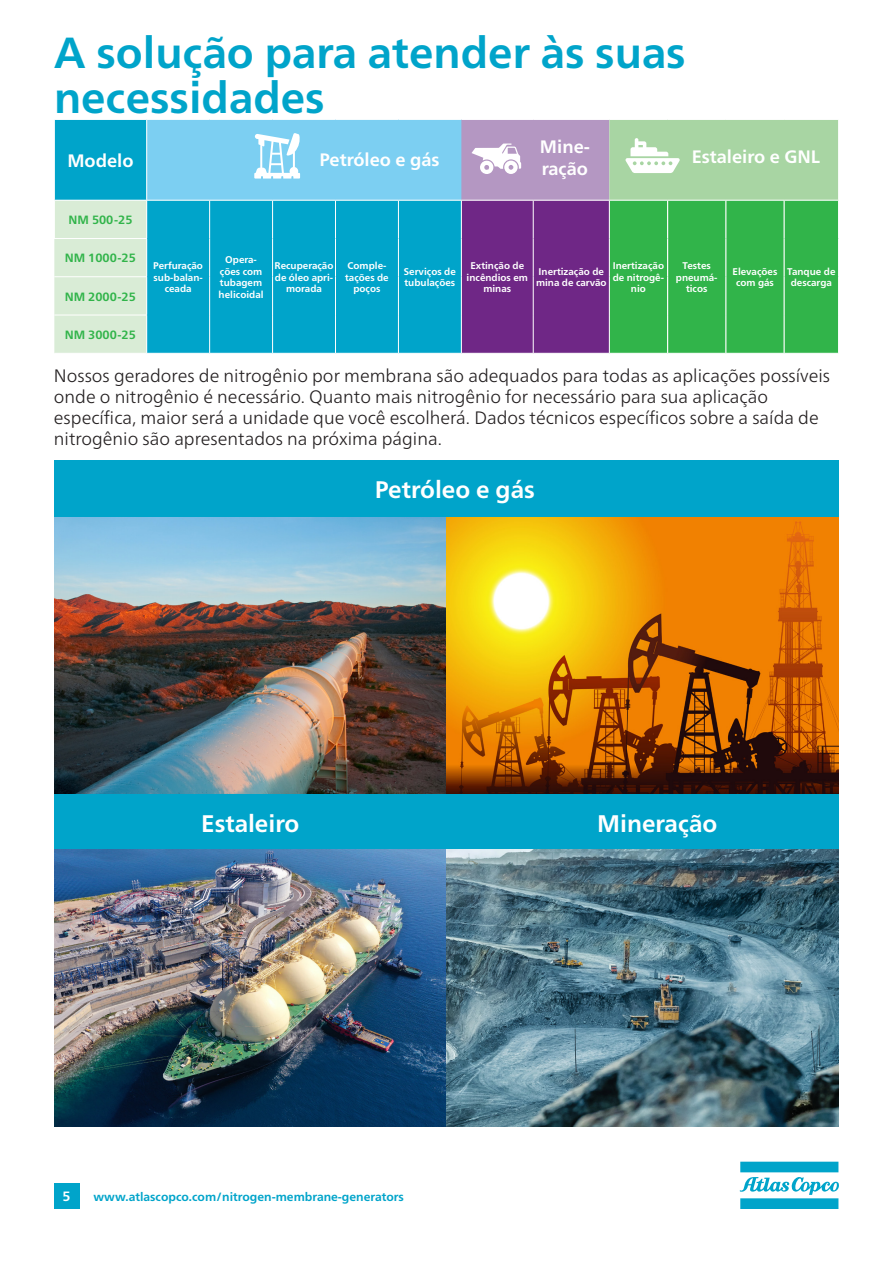
<style>
.page{position:relative;width:893px;height:1263px;background:#fff}
.page>*{position:absolute;margin:0;border:0;box-sizing:border-box;transform-origin:0 0}
.short_messages{font:700 43.5px/45px "Neue Frutiger World";color:#00a4ca}
.table-specs{font:700 24px "Neue Frutiger World";color:#fff}
.t1{font:300 18px/21px "Neue Frutiger World";color:#231f20}
.table-specs-2{font:700 18px/21.6px "Neue Frutiger World";color:#fff}
.t2{font:700 13.5px "Neue Frutiger World";color:#fff}
.t3{font:700 12px "Neue Frutiger World";color:#00a4ca}
.table-specs-3{font:700 12px "Neue Frutiger World";color:#31b44a}
.table-specs-4{font:700 9.75px/11.7px "Neue Frutiger World";color:#fff;text-align:center}
</style>
<div class="page">
<svg style="left:740px;top:1162px;width:99px;height:47px"></svg>
<div style="left:54px;top:1184px;width:25px;height:25px;background:#00a4ca"></div>
<div style="left:55px;top:120px;width:406px;height:233px;background:#00a4ca"></div>
<div style="left:147px;top:119px;width:314px;height:81px;background:#7ccff2"></div>
<div style="left:54px;top:201px;width:92px;height:152px;background:#d9ecd6"></div>
<hr style="left:54px;top:200px;width:93px;height:1px;background:#fff">
<hr style="left:54px;top:201px;width:1px;height:37px;background:#fff">
<hr style="left:147px;top:119px;width:63px;height:1px;background:#fff">
<hr style="left:146px;top:120px;width:1px;height:80px;background:#fff">
<hr style="left:210px;top:119px;width:63px;height:1px;background:#fff">
<hr style="left:273px;top:119px;width:62px;height:1px;background:#fff">
<hr style="left:335px;top:119px;width:63px;height:1px;background:#fff">
<hr style="left:398px;top:119px;width:63px;height:1px;background:#fff">
<hr style="left:147px;top:200px;width:63px;height:1px;background:#fff">
<hr style="left:146px;top:201px;width:1px;height:37px;background:#fff">
<hr style="left:210px;top:200px;width:63px;height:1px;background:#fff">
<hr style="left:209px;top:201px;width:1px;height:37px;background:#fff">
<hr style="left:273px;top:200px;width:62px;height:1px;background:#fff">
<hr style="left:272px;top:201px;width:1px;height:37px;background:#fff">
<hr style="left:335px;top:200px;width:63px;height:1px;background:#fff">
<hr style="left:335px;top:201px;width:1px;height:37px;background:#fff">
<hr style="left:398px;top:200px;width:63px;height:1px;background:#fff">
<hr style="left:398px;top:201px;width:1px;height:37px;background:#fff">
<hr style="left:209px;top:238px;width:1px;height:39px;background:#fff">
<hr style="left:272px;top:238px;width:1px;height:39px;background:#fff">
<hr style="left:335px;top:238px;width:1px;height:39px;background:#fff">
<hr style="left:398px;top:238px;width:1px;height:39px;background:#fff">
<hr style="left:209px;top:277px;width:1px;height:38px;background:#fff">
<hr style="left:272px;top:277px;width:1px;height:38px;background:#fff">
<hr style="left:335px;top:277px;width:1px;height:38px;background:#fff">
<hr style="left:398px;top:277px;width:1px;height:38px;background:#fff">
<hr style="left:209px;top:315px;width:1px;height:38px;background:#fff">
<hr style="left:272px;top:315px;width:1px;height:38px;background:#fff">
<hr style="left:335px;top:315px;width:1px;height:38px;background:#fff">
<hr style="left:398px;top:315px;width:1px;height:38px;background:#fff">
<hr style="left:54px;top:238px;width:93px;height:1px;background:#fff">
<hr style="left:146px;top:239px;width:1px;height:37px;background:#fff">
<hr style="left:54px;top:276px;width:93px;height:1px;background:#fff">
<hr style="left:146px;top:277px;width:1px;height:38px;background:#fff">
<hr style="left:54px;top:315px;width:93px;height:1px;background:#fff">
<hr style="left:146px;top:315px;width:1px;height:38px;background:#fff">
<div style="left:54px;top:460px;width:785px;height:58px;background:#00a4ca"></div>
<div style="left:54px;top:793px;width:392px;height:58px;background:#00a4ca"></div>
<div style="left:446px;top:793px;width:393px;height:58px;background:#00a4ca"></div>
<img style="left:54px;top:517px;width:785px;height:276px">
<svg style="left:461px;top:119px;width:378px;height:234px;background:#719781"></svg>
<svg style="left:254px;top:119px;width:47px;height:60px"></svg>
<img style="left:54px;top:850px;width:785px;height:276px">
<p class="short_messages" style="left:54px;top:30px;width:633px">A solução para atender às suas necessidades</p>
<p class="table-specs-2" style="left:67px;top:149px;width:68px">Modelo</p>
<p class="table-specs-2" style="left:540px;top:136px;width:51px">Mine&shy;ração</p>
<p class="table-specs-2" style="left:320px;top:148px;width:122px">Petróleo e gás</p>
<p class="table-specs-2" style="left:692px;top:145px;width:130px">Estaleiro e GNL</p>
<p class="table-specs-3" style="left:69px;top:209px;width:65px">NM 500-25</p>
<p class="table-specs-3" style="left:65px;top:247px;width:73px">NM 1000-25</p>
<p class="table-specs-3" style="left:65px;top:286px;width:73px">NM 2000-25</p>
<p class="table-specs-3" style="left:65px;top:324px;width:73px">NM 3000-25</p>
<p class="table-specs-4" style="left:153px;top:259px;width:51px">Perfuração sub-balan&shy;ceada</p>
<p class="table-specs-4" style="left:219px;top:254px;width:46px">Opera&shy;ções com tubagem helicoidal</p>
<p class="table-specs-4" style="left:275px;top:259px;width:60px">Recuperação de óleo apri&shy;morada</p>
<p class="table-specs-4" style="left:345px;top:259px;width:45px">Comple&shy;tações de poços</p>
<p class="table-specs-4" style="left:404px;top:265px;width:53px;text-align:left">Serviços de tubulações</p>
<p class="table-specs-4" style="left:467px;top:259px;width:63px">Extinção de incêndios em minas</p>
<p class="table-specs-4" style="left:536px;top:265px;width:72px;text-align:left">Inertização de mina de carvão</p>
<p class="table-specs-4" style="left:613px;top:259px;width:53px">Inertização de nitrogê&shy;nio</p>
<p class="table-specs-4" style="left:676px;top:259px;width:43px">Testes pneumá&shy;ticos</p>
<p class="table-specs-4" style="left:732px;top:265px;width:46px">Elevações com gás</p>
<p class="table-specs-4" style="left:787px;top:265px;width:50px">Tanque de descarga</p>
<p class="t1" style="left:54px;top:366px;width:778px">Nossos geradores de nitrogênio por membrana são adequados para todas as aplicações possíveis onde o nitrogênio é necessário. Quanto mais nitrogênio for necessário para sua aplicação específica, maior será a unidade que você escolherá. Dados técnicos específicos sobre a saída de nitrogênio são apresentados na próxima página.</p>
<p class="table-specs" style="left:375px;top:468px;width:161px">Petróleo e gás</p>
<p class="table-specs" style="left:201px;top:802px;width:100px">Estaleiro</p>
<p class="table-specs" style="left:597px;top:802px;width:122px">Mineração</p>
<p class="t2" style="left:63px;top:1184px;width:10px">5</p>
<p class="t3" style="left:94px;top:1186px;width:312px">www.atlascopco.com/nitrogen-membrane-generators</p>
</div>
